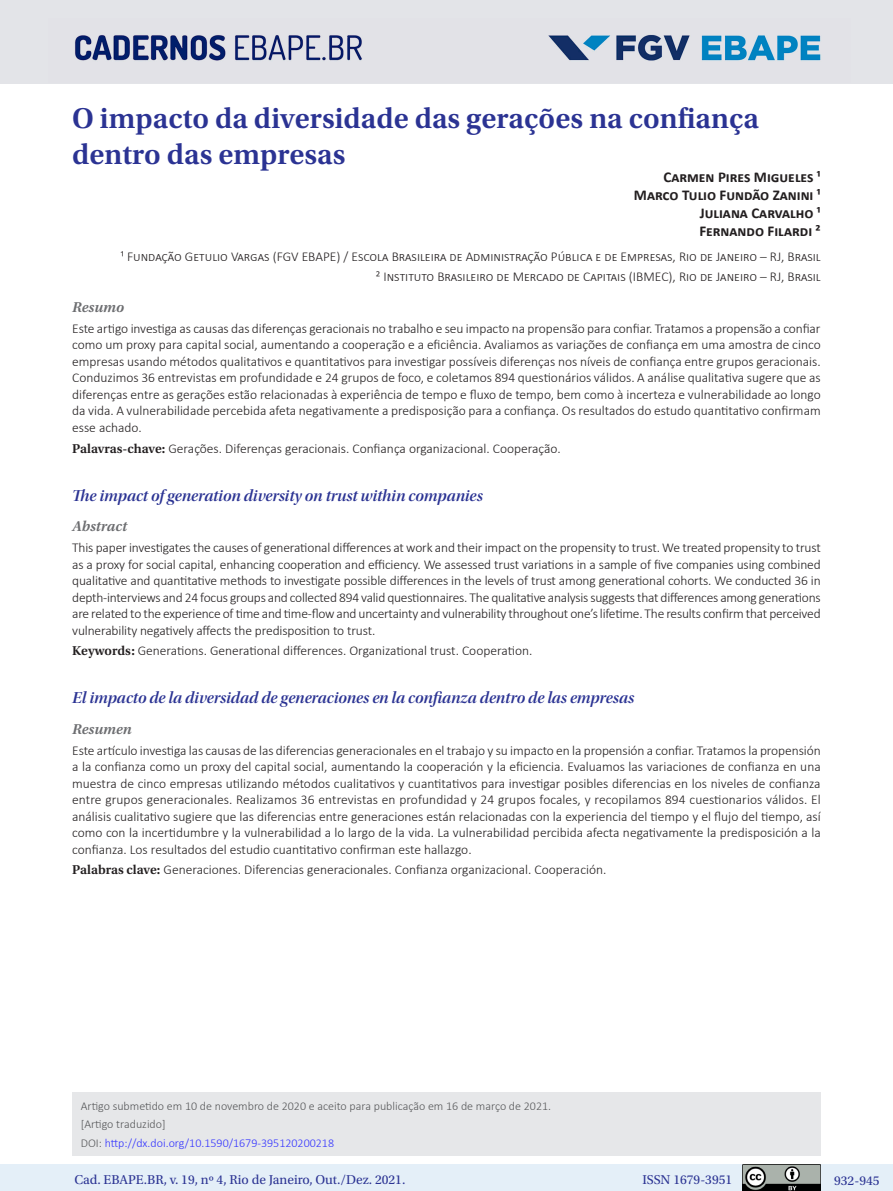
<style>
.page{position:relative;width:893px;height:1191px;background:#fff}
.page>*{position:absolute;margin:0;border:0;box-sizing:border-box;transform-origin:0 0}
._01_título_PT{font:600 30px/36px "Utopia Std";color:#2b3393}
._03_3_1_título_IN{font:16.5px "Utopia Std Semibold Disp It";color:#2b3393}
._02_autores{font:700 15px "Calibri";color:#231f20}
._03_0_titulo_resumo{font:italic 600 15px "Utopia Std";color:#6c6d70}
._03_1_1_resumo_PT{font:300 13.5px/16.5px "Calibri";color:#231f20;text-align:justify}
._03_3_2_resumo_IN{font:300 13.5px/16.5px "Calibri";letter-spacing:-.015em;color:#231f20;text-align:justify}
._03_1_2_palavras-cha{font:300 13.5px "Calibri";color:#231f20}
._02_autores_-_tit{font:300 13.5px "Calibri";color:#231f20}
.t1{font:13.5px "Utopia Std";color:#2b3393}
._06_3_nota_de_rodape{font:300 12px "Calibri";color:#57585a}
._06_3_nota_de_rodape-2{font:300 12px "Calibri";color:#33f}
.s1{font-family:"Utopia Std";font-weight:600}
.s2{color:#57585a}
</style>
<div class="page">
<div style="left:0;top:1164px;width:893px;height:27px;background:#e4eff8"></div>
<img style="left:743px;top:1164px;width:78px;height:27px">
<div style="left:0;top:0;width:893px;height:84px;background:#e3e4e8"></div>
<img style="left:74px;top:34px;width:747px;height:27px">
<div style="left:72px;top:1092px;width:749px;height:63px;background:#e6e7e9"></div>
<p class="_01_título_PT" style="left:72px;top:101px;width:688px">O impacto da diversidade das gerações na confiança dentro das empresas</p>
<p class="_02_autores" style="left:663px;top:167px;width:159px">Carmen Pires Migueles ¹</p>
<p class="_02_autores" style="left:634px;top:185px;width:188px">Marco Tulio Fundão Zanini ¹</p>
<p class="_02_autores" style="left:700px;top:203px;width:122px">Juliana Carvalho ¹</p>
<p class="_02_autores" style="left:699px;top:221px;width:123px">Fernando Filardi ²</p>
<p class="_02_autores_-_tit" style="left:121px;top:248px;width:701px">¹ Fundação Getulio Vargas (FGV EBAPE) / Escola Brasileira de Administração Pública e de Empresas, Rio de Janeiro – RJ, Brasil</p>
<p class="_02_autores_-_tit" style="left:376px;top:268px;width:446px">² Instituto Brasileiro de Mercado de Capitais (IBMEC), Rio de Janeiro – RJ, Brasil</p>
<p class="_03_0_titulo_resumo" style="left:72px;top:299px;width:53px">Resumo</p>
<p class="_03_1_1_resumo_PT" style="left:72px;top:320px;width:750px">Este artigo investiga as causas das diferenças geracionais no trabalho e seu impacto na propensão para confiar. Tratamos a propensão a confiar como um proxy para capital social, aumentando a cooperação e a eficiência. Avaliamos as variações de confiança em uma amostra de cinco empresas usando métodos qualitativos e quantitativos para investigar possíveis diferenças nos níveis de confiança entre grupos geracionais.<br>Conduzimos 36 entrevistas em profundidade e 24 grupos de foco, e coletamos 894 questionários válidos. A análise qualitativa sugere que as diferenças entre as gerações estão relacionadas à experiência de tempo e fluxo de tempo, bem como à incerteza e vulnerabilidade ao longo da vida. A vulnerabilidade percebida afeta negativamente a predisposição para a confiança. Os resultados do estudo quantitativo confirmam esse achado.</p>
<p class="_03_1_2_palavras-cha" style="left:72px;top:440px;width:490px"><span class="s1">Palavras-chave:</span> Gerações. Diferenças geracionais. Confiança organizacional. Cooperação.</p>
<p class="_03_3_1_título_IN" style="left:72px;top:486px;width:412px">The impact of generation diversity on trust within companies</p>
<p class="_03_0_titulo_resumo" style="left:72px;top:518px;width:57px">Abstract</p>
<p class="_03_3_2_resumo_IN" style="left:72px;top:539px;width:750px">This paper investigates the causes of generational differences at work and their impact on the propensity to trust. We treated propensity to trust as a proxy for social capital, enhancing cooperation and efficiency. We assessed trust variations in a sample of five companies using combined qualitative and quantitative methods to investigate possible differences in the levels of trust among generational cohorts. We conducted 36 in depth-interviews and 24 focus groups and collected 894 valid questionnaires. The qualitative analysis suggests that differences among generations are related to the experience of time and time-flow and uncertainty and vulnerability throughout one’s lifetime. The results confirm that perceived vulnerability negatively affects the predisposition to trust.</p>
<p class="_03_1_2_palavras-cha" style="left:72px;top:642px;width:462px"><span class="s1">Keywords:</span> Generations. Generational differences. Organizational trust. Cooperation.</p>
<p class="_03_3_1_título_IN" style="left:72px;top:689px;width:563px">El impacto de la diversidad de generaciones en la confianza dentro de las empresas</p>
<p class="_03_0_titulo_resumo" style="left:72px;top:720px;width:61px">Resumen</p>
<p class="_03_1_1_resumo_PT" style="left:72px;top:741px;width:750px">Este artículo investiga las causas de las diferencias generacionales en el trabajo y su impacto en la propensión a confiar. Tratamos la propensión a la confianza como un proxy del capital social, aumentando la cooperación y la eficiencia. Evaluamos las variaciones de confianza en una muestra de cinco empresas utilizando métodos cualitativos y cuantitativos para investigar posibles diferencias en los niveles de confianza entre grupos generacionales. Realizamos 36 entrevistas en profundidad y 24 grupos focales, y recopilamos 894 cuestionarios válidos. El análisis cualitativo sugiere que las diferencias entre generaciones están relacionadas con la experiencia del tiempo y el flujo del tiempo, así como con la incertidumbre y la vulnerabilidad a lo largo de la vida. La vulnerabilidad percibida afecta negativamente la predisposición a la confianza. Los resultados del estudio cuantitativo confirman este hallazgo.</p>
<p class="_03_1_2_palavras-cha" style="left:72px;top:861px;width:536px"><span class="s1">Palabras clave:</span> Generaciones. Diferencias generacionales. Confianza organizacional. Cooperación.</p>
<p class="_06_3_nota_de_rodape" style="left:81px;top:1098px;width:472px">Artigo submetido em 10 de novembro de 2020 e aceito para publicação em 16 de março de 2021.</p>
<p class="_06_3_nota_de_rodape" style="left:81px;top:1116px;width:86px">[Artigo traduzido]</p>
<p class="_06_3_nota_de_rodape-2" style="left:81px;top:1135px;width:255px"><span class="s2">DOI:</span> http://dx.doi.org/10.1590/1679-395120200218</p>
<p class="t1" style="left:74px;top:1172px;width:333px">Cad. EBAPE.BR, v. 19, nº 4, Rio de Janeiro, Out./Dez. 2021.</p>
<p class="t1" style="left:642px;top:1172px;width:91px">ISSN 1679-3951</p>
<p class="t1" style="left:834px;top:1173px;width:47px">932-945</p>
</div>
